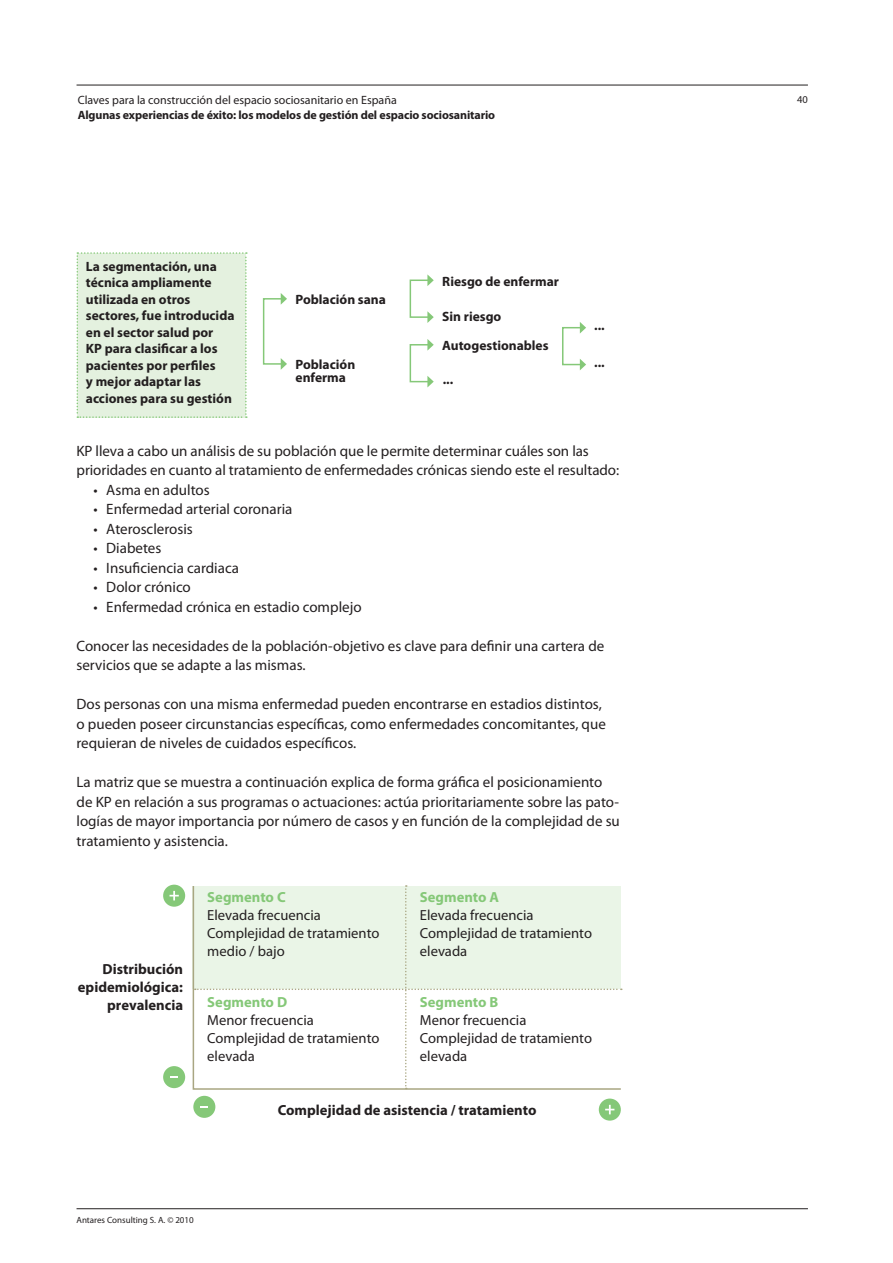
<style>
.page{position:relative;width:893px;height:1263px;background:#fff}
.page>*{position:absolute;margin:0;border:0;box-sizing:border-box;transform-origin:0 0}
.t1{font:15px/19.5px "Myriad Pro";color:#231f20}
.t2{font:14.7px/18px "Myriad Pro";color:#231f20}
.t3{font:700 14.7px/18px "Myriad Pro";color:#231f20;text-align:right}
.t4{font:700 14.7px "Myriad Pro";color:#85c878}
.t5{font:700 13.5px/16.5px "Myriad Pro";color:#231f20}
.t6{font:700 12px "Myriad Pro";letter-spacing:-.01em;color:#231f20}
.t7{font:12px "Myriad Pro";color:#231f20}
.t8{font:10.5px "Myriad Pro";color:#231f20}
.t9{font:9px "Myriad Pro";color:#231f20}
</style>
<div class="page">
<hr style="left:77px;top:85px;width:731px;height:1px;background:#231f20">
<hr style="left:77px;top:1208px;width:731px;height:1px;background:#231f20">
<div style="left:163px;top:885px;width:22px;height:22px;background:#85c878;border-radius:50%"></div>
<svg style="left:170px;top:891px;width:9px;height:9px"></svg>
<div style="left:599px;top:1098px;width:22px;height:22px;background:#85c878;border-radius:50%"></div>
<svg style="left:605px;top:1105px;width:9px;height:9px"></svg>
<div style="left:163px;top:1066px;width:22px;height:22px;background:#85c878;border-radius:50%"></div>
<svg style="left:170px;top:1076px;width:8px;height:2px"></svg>
<div style="left:193px;top:1096px;width:22px;height:22px;background:#85c878;border-radius:50%"></div>
<svg style="left:200px;top:1106px;width:8px;height:2px"></svg>
<svg style="left:195px;top:885px;width:427px;height:204px"></svg>
<div style="left:77px;top:252px;width:170px;height:166px;background:#e4f1df"></div>
<div style="left:263px;top:298px;width:19px;height:67px;border:2px solid #85c878"></div>
<svg style="left:281px;top:293px;width:6px;height:12px"></svg>
<svg style="left:281px;top:358px;width:6px;height:12px"></svg>
<div style="left:410px;top:279px;width:19px;height:39px;border:2px solid #85c878"></div>
<svg style="left:427px;top:274px;width:7px;height:12px"></svg>
<svg style="left:427px;top:311px;width:7px;height:12px"></svg>
<div style="left:410px;top:344px;width:19px;height:38px;border:2px solid #85c878"></div>
<svg style="left:427px;top:339px;width:7px;height:12px"></svg>
<svg style="left:427px;top:376px;width:7px;height:11px"></svg>
<div style="left:562px;top:327px;width:19px;height:38px;border:2px solid #85c878"></div>
<svg style="left:580px;top:322px;width:6px;height:12px"></svg>
<svg style="left:580px;top:359px;width:6px;height:11px"></svg>
<p class="t7" style="left:78px;top:93px;width:321px">Claves para la construcción del espacio sociosanitario en España</p>
<p class="t6" style="left:78px;top:107px;width:419px">Algunas experiencias de éxito: los modelos de gestión del espacio sociosanitario</p>
<p class="t5" style="left:86px;top:257px;width:150px">La segmentación, una técnica ampliamente utilizada en otros sectores, fue introducida en el sector salud por<br>KP para clasificar a los pacientes por perfiles<br>y mejor adaptar las acciones para su gestión</p>
<p class="t5" style="left:296px;top:291px;width:92px">Población sana</p>
<p class="t5" style="left:296px;top:357px;width:61px;line-height:13.5px">Población enferma</p>
<p class="t5" style="left:442px;top:272px;width:118px">Riesgo de enfermar</p>
<p class="t5" style="left:442px;top:308px;width:61px">Sin riesgo</p>
<p class="t5" style="left:442px;top:336px;width:108px">Autogestionables</p>
<p class="t5" style="left:443px;top:371px;width:12px">...</p>
<p class="t5" style="left:594px;top:317px;width:12px">...</p>
<p class="t5" style="left:594px;top:353px;width:12px">...</p>
<p class="t1" style="left:77px;top:441px;width:544px">KP lleva a cabo un análisis de su población que le permite determinar cuáles son las prioridades en cuanto al tratamiento de enfermedades crónicas siendo este el resultado:</p>
<p class="t1" style="left:94px;top:480px;width:118px">• Asma en adultos</p>
<p class="t1" style="left:94px;top:499px;width:200px">• Enfermedad arterial coronaria</p>
<p class="t1" style="left:94px;top:519px;width:101px">• Aterosclerosis</p>
<p class="t1" style="left:94px;top:538px;width:69px">• Diabetes</p>
<p class="t1" style="left:94px;top:558px;width:147px">• Insuficiencia cardiaca</p>
<p class="t1" style="left:94px;top:577px;width:99px">• Dolor crónico</p>
<p class="t1" style="left:94px;top:597px;width:270px">• Enfermedad crónica en estadio complejo</p>
<p class="t1" style="left:77px;top:636px;width:529px">Conocer las necesidades de la población-objetivo es clave para definir una cartera de servicios que se adapte a las mismas.</p>
<p class="t1" style="left:77px;top:694px;width:531px">Dos personas con una misma enfermedad pueden encontrarse en estadios distintos, o pueden poseer circunstancias específicas, como enfermedades concomitantes, que requieran de niveles de cuidados específicos.</p>
<p class="t1" style="left:77px;top:772px;width:545px">La matriz que se muestra a continuación explica de forma gráfica el posicionamiento de KP en relación a sus programas o actuaciones: actúa prioritariamente sobre las pato&shy;logías de mayor importancia por número de casos y en función de la complejidad de su tratamiento y asistencia.</p>
<p class="t3" style="left:78px;top:959px;width:107px">Distribución epidemiológica: prevalencia</p>
<p class="t4" style="left:207px;top:888px;width:80px">Segmento C</p>
<p class="t2" style="left:207px;top:906px;width:174px">Elevada frecuencia<br>Complejidad de tratamiento medio / bajo</p>
<p class="t4" style="left:207px;top:993px;width:81px">Segmento D</p>
<p class="t2" style="left:207px;top:1011px;width:174px">Menor frecuencia<br>Complejidad de tratamiento elevada</p>
<p class="t4" style="left:420px;top:888px;width:81px">Segmento A</p>
<p class="t2" style="left:420px;top:906px;width:174px">Elevada frecuencia<br>Complejidad de tratamiento elevada</p>
<p class="t4" style="left:420px;top:993px;width:80px">Segmento B</p>
<p class="t2" style="left:420px;top:1011px;width:174px">Menor frecuencia<br>Complejidad de tratamiento elevada</p>
<p class="t3" style="left:278px;top:1101px;width:260px">Complejidad de asistencia / tratamiento</p>
<p class="t9" style="left:77px;top:1214px;width:119px">Antares Consulting S. A. © 2010</p>
<p class="t8" style="left:797px;top:93px;width:12px">40</p>
</div>
